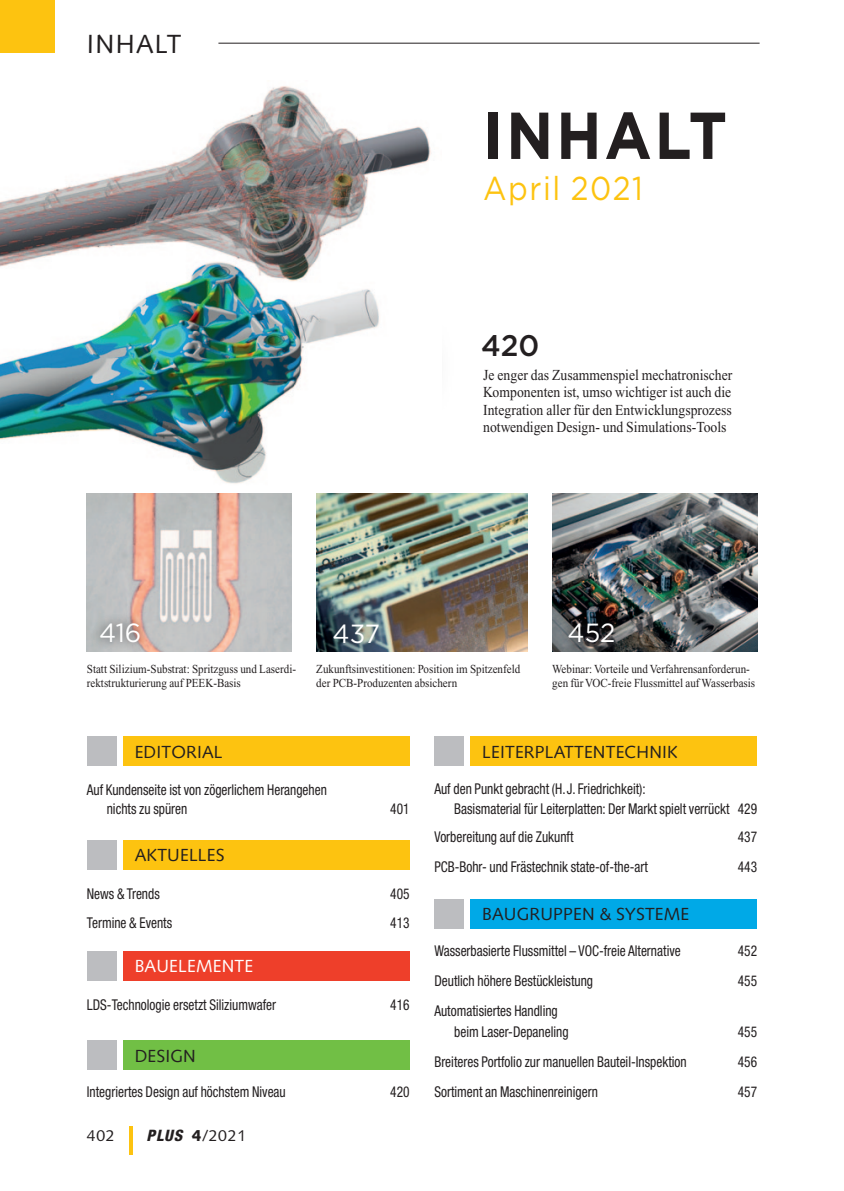
<style>
.page{position:relative;width:844px;height:1191px;background:#fff}
.page>*{position:absolute;margin:0;border:0;box-sizing:border-box;transform-origin:0 0}
.t1{font:700 66.15px "Gotham";letter-spacing:.05em;color:#231f20;scale:.9 1}
.t2{font:33.07px "Gotham";letter-spacing:.05em;color:#fdc310;scale:.9 1}
.t3{font:500 29.75px "Gotham";color:#231f20}
.t4{font:26.25px "Gotham";letter-spacing:-.005em;color:#fff}
.t5{font:26.25px "Syntax";letter-spacing:.05em;color:#231f20}
.t6{font:17.5px "Syntax";letter-spacing:.01em;color:#231f20}
.t7{font:17.5px "Syntax";letter-spacing:.01em;color:#fff}
.t8{font:15.75px "Syntax";letter-spacing:.05em;color:#231f20}
.t9{font:15.22px/17.5px "Times New Roman";color:#231f20;text-align:justify;scale:.9 1}
.t10{font:condensed 14.88px/20.1px "Helvetica Neue";color:#231f20;scale:.9 1}
.t11{font:12.25px/14px "Times New Roman";color:#231f20;scale:.9 1}
.s1{font-family:"Helvetica Neue";font-weight:800;font-style:italic;font-stretch:condensed}
.s2{font-weight:900}
</style>
<div class="page">
<hr style="left:129px;top:1126px;width:3px;height:29px;background:#fdc310">
<div style="left:0;top:0;width:55px;height:53px;background:#fdc310"></div>
<hr style="left:218px;top:43px;width:541px;height:1px;background:#231f20">
<img style="left:0;top:86px;width:441px;height:431px">
<img style="left:552px;top:494px;width:204px;height:157px">
<svg style="left:558px;top:613px;width:65px;height:39px;background:#3e3f42"></svg>
<img style="left:316px;top:494px;width:211px;height:157px">
<div style="left:324px;top:613px;width:64px;height:41px;background:#231f20;opacity:.75"></div>
<div style="left:123px;top:736px;width:286px;height:30px;background:#fdc310"></div>
<div style="left:87px;top:736px;width:30px;height:30px;background:#bcbdc0"></div>
<div style="left:123px;top:840px;width:286px;height:30px;background:#fdc310"></div>
<div style="left:87px;top:840px;width:30px;height:30px;background:#bcbdc0"></div>
<div style="left:123px;top:951px;width:286px;height:30px;background:#ee3f2a"></div>
<div style="left:87px;top:951px;width:30px;height:30px;background:#bcbdc0"></div>
<div style="left:123px;top:1040px;width:286px;height:30px;background:#71bf45"></div>
<div style="left:87px;top:1040px;width:30px;height:30px;background:#bcbdc0"></div>
<div style="left:470px;top:736px;width:286px;height:30px;background:#fdc310"></div>
<div style="left:434px;top:736px;width:30px;height:30px;background:#bcbdc0"></div>
<div style="left:470px;top:898px;width:286px;height:30px;background:#00a9e7"></div>
<div style="left:434px;top:898px;width:30px;height:30px;background:#bcbdc0"></div>
<img style="left:87px;top:494px;width:204px;height:158px">
<div style="left:90px;top:612px;width:61px;height:41px;background:#231f20;opacity:.75"></div>
<h3 class="t5" style="left:87px;top:28px;width:96px">INHALT</h3>
<h1 class="t1" style="left:483px;top:97px;width:272px">Inhalt</h1>
<h2 class="t2" style="left:483px;top:170px;width:179px">April 2021</h2>
<h3 class="t3" style="left:481px;top:328px;width:60px">420</h3>
<p class="t9" style="left:483px;top:366px;width:278px">Je enger das Zusammenspiel mechatronischer Komponenten ist, umso wichtiger ist auch die Integration aller für den Entwicklungsprozess notwendigen Design- und Simulations-Tools</p>
<h3 class="t4" style="left:99px;top:618px;width:44px">416</h3>
<p class="t11" style="left:87px;top:662px;width:234px">Statt Silizium-Substrat: Spritzguss und Laserdi&shy;rektstrukturierung auf PEEK-Basis</p>
<h3 class="t4" style="left:332px;top:619px;width:49px">437</h3>
<p class="t11" style="left:316px;top:662px;width:228px">Zukunftsinvestitionen: Position im Spitzenfeld der PCB-Produzenten absichern</p>
<h3 class="t4" style="left:567px;top:618px;width:49px">452</h3>
<p class="t11" style="left:552px;top:662px;width:227px">Webinar: Vorteile und Verfahrensanforderun&shy;gen für VOC-freie Flussmittel auf Wasserbasis</p>
<p class="t6" style="left:135px;top:741px;width:89px">EDITORIAL</p>
<p class="t10" style="left:107px;top:780px;width:246px;line-height:19.1px;text-indent:-20px">Auf Kundenseite ist von zögerlichem Herangehen nichts zu spüren</p>
<p class="t10" style="left:390px;top:799px;width:23px">401</p>
<p class="t6" style="left:135px;top:845px;width:91px">AKTUELLES</p>
<p class="t10" style="left:87px;top:883px;width:82px">News &amp; Trends</p>
<p class="t10" style="left:390px;top:883px;width:23px">405</p>
<p class="t10" style="left:87px;top:912px;width:96px">Termine &amp; Events</p>
<p class="t10" style="left:390px;top:912px;width:23px">413</p>
<p class="t7" style="left:135px;top:956px;width:120px">BAUELEMENTE</p>
<p class="t10" style="left:87px;top:994px;width:212px">LDS-Technologie ersetzt Siliziumwafer</p>
<p class="t10" style="left:390px;top:994px;width:23px">416</p>
<p class="t6" style="left:135px;top:1045px;width:63px">DESIGN</p>
<p class="t10" style="left:87px;top:1081px;width:222px">Integriertes Design auf höchstem Niveau</p>
<p class="t10" style="left:390px;top:1081px;width:23px">420</p>
<p class="t8" style="left:87px;top:1126px;width:29px">402</p>
<p class="t8" style="left:146px;top:1126px;width:101px"><span class="s1">PLUS</span> <span class="s2">4</span>/2021</p>
<p class="t6" style="left:482px;top:741px;width:197px">LEITERPLATTENTECHNIK</p>
<p class="t10" style="left:454px;top:778px;width:338px;text-indent:-20px">Auf den Punkt gebracht (H.J. Friedrichkeit):<br>Basismaterial für Leiterplatten: Der Markt spielt verrückt 429</p>
<p class="t10" style="left:434px;top:826px;width:156px">Vorbereitung auf die Zukunft</p>
<p class="t10" style="left:737px;top:826px;width:23px">437</p>
<p class="t10" style="left:434px;top:856px;width:238px">PCB-Bohr- und Frästechnik state-of-the-art</p>
<p class="t10" style="left:737px;top:856px;width:23px">443</p>
<p class="t6" style="left:482px;top:903px;width:209px">BAUGRUPPEN &amp; SYSTEME</p>
<p class="t10" style="left:434px;top:940px;width:275px">Wasserbasierte Flussmittel – VOC-freie Alternative</p>
<p class="t10" style="left:737px;top:940px;width:23px">452</p>
<p class="t10" style="left:434px;top:971px;width:178px">Deutlich höhere Bestückleistung</p>
<p class="t10" style="left:737px;top:971px;width:23px">455</p>
<p class="t10" style="left:454px;top:1001px;width:128px;text-indent:-20px">Automatisiertes Handling beim Laser-Depaneling</p>
<p class="t10" style="left:737px;top:1021px;width:23px">455</p>
<p class="t10" style="left:434px;top:1051px;width:282px">Breiteres Portfolio zur manuellen Bauteil-Inspektion</p>
<p class="t10" style="left:737px;top:1051px;width:23px">456</p>
<p class="t10" style="left:434px;top:1081px;width:183px">Sortiment an Maschinenreinigern</p>
<p class="t10" style="left:737px;top:1081px;width:23px">457</p>
</div>
